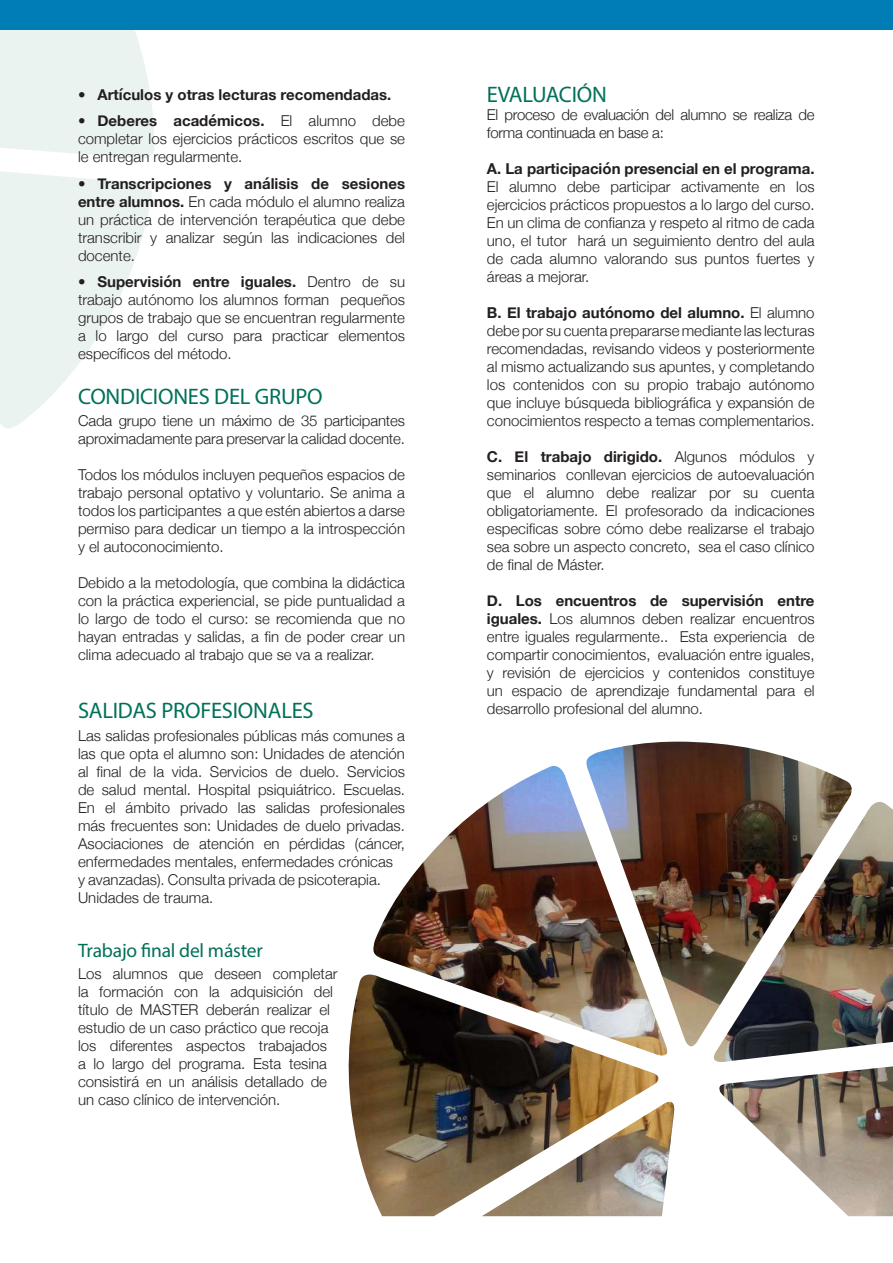
<style>
.page{position:relative;width:893px;height:1263px;background:#fff}
.page>*{position:absolute;margin:0;border:0;box-sizing:border-box;transform-origin:0 0}
.t1{font:22.5px "Myriad Pro";letter-spacing:-.01em;color:#017159}
.t2{font:19.5px "Myriad Pro";letter-spacing:-.01em;color:#017159}
.t3{font:300 15px/18px "Helvetica Neue";color:#231f20;text-align:justify}
.t4{font:700 15px "Helvetica Neue";color:#231f20}
.t5{font:300 15px/18px "Helvetica Neue";letter-spacing:-.02em;color:#231f20}
.s1{font-weight:300}
.s2{font-weight:700}
</style>
<div class="page">
<svg style="left:0;top:30px;width:154px;height:398px"></svg>
<div style="left:0;top:0;width:893px;height:30px;background:#007db5"></div>
<img style="left:348px;top:742px;width:545px;height:474px">
<p class="t4" style="left:78px;top:83px;width:315px"><span class="s1">•</span> Artículos y otras lecturas recomendadas.</p>
<p class="t3" style="left:78px;top:111px;width:329px">• <span class="s2">Deberes académicos.</span> El alumno debe completar los ejercicios prácticos escritos que se le entregan regularmente.</p>
<p class="t3" style="left:78px;top:173px;width:329px">• <span class="s2">Transcripciones y análisis de sesiones entre alumnos.</span> En cada módulo el alumno realiza un práctica de intervención terapéutica que debe transcribir y analizar según las indicaciones del docente.</p>
<p class="t3" style="left:78px;top:272px;width:329px">• <span class="s2">Supervisión entre iguales.</span> Dentro de su trabajo autónomo los alumnos forman pequeños grupos de trabajo que se encuentran regularmente a lo largo del curso para practicar elementos específicos del método.</p>
<h1 class="t1" style="left:78px;top:382px;width:246px">CONDICIONES DEL GRUPO</h1>
<p class="t3" style="left:78px;top:410px;width:329px">Cada grupo tiene un máximo de 35 participantes aproximadamente para preservar la calidad docente.</p>
<p class="t3" style="left:78px;top:464px;width:329px">Todos los módulos incluyen pequeños espacios de trabajo personal optativo y voluntario. Se anima a todos los participantes a que estén abiertos a darse permiso para dedicar un tiempo a la introspección y el autoconocimiento.</p>
<p class="t3" style="left:78px;top:572px;width:329px">Debido a la metodología, que combina la didáctica con la práctica experiencial, se pide puntualidad a lo largo de todo el curso: se recomienda que no hayan entradas y salidas, a fin de poder crear un clima adecuado al trabajo que se va a realizar.</p>
<h1 class="t1" style="left:78px;top:697px;width:237px">SALIDAS PROFESIONALES</h1>
<p class="t3" style="left:78px;top:725px;width:329px;text-align:left">Las salidas profesionales públicas más comunes a las que opta el alumno son: Unidades de atención al final de la vida. Servicios de duelo. Servicios de salud mental. Hospital psiquiátrico. Escuelas.<br>En el ámbito privado las salidas profesionales más frecuentes son: Unidades de duelo privadas.<br>Asociaciones de atención en pérdidas (cáncer, enfermedades mentales, enfermedades crónicas<br>y avanzadas). Consulta privada de psicoterapia.<br>Unidades de trauma.</p>
<h2 class="t2" style="left:78px;top:938px;width:186px">Trabajo final del máster</h2>
<p class="t3" style="left:78px;top:963px;width:261px;text-align:left">Los alumnos que deseen completar la formación con la adquisición del título de MASTER deberán realizar el estudio de un caso práctico que recoja los diferentes aspectos trabajados a lo largo del programa. Esta tesina consistirá en un análisis detallado de un caso clínico de intervención.</p>
<h1 class="t1" style="left:487px;top:80px;width:122px">EVALUACIÓN</h1>
<p class="t5" style="left:487px;top:104px;width:329px">El proceso de evaluación del alumno se realiza de forma continuada en base a:</p>
<p class="t4" style="left:487px;top:157px;width:329px">A. La participación presencial en el programa.</p>
<p class="t3" style="left:487px;top:176px;width:329px">El alumno debe participar activamente en los ejercicios prácticos propuestos a lo largo del curso.<br>En un clima de confianza y respeto al ritmo de cada uno, el tutor hará un seguimiento dentro del aula de cada alumno valorando sus puntos fuertes y áreas a mejorar.</p>
<p class="t3" style="left:487px;top:302px;width:329px"><span class="s2">B. El trabajo autónomo del alumno.</span> El alumno debe por su cuenta prepararse mediante las lecturas recomendadas, revisando videos y posteriormente al mismo actualizando sus apuntes, y completando los contenidos con su propio trabajo autónomo que incluye búsqueda bibliográfica y expansión de conocimientos respecto a temas complementarios.</p>
<p class="t3" style="left:487px;top:446px;width:329px"><span class="s2">C. El trabajo dirigido.</span> Algunos módulos y seminarios conllevan ejercicios de autoevaluación que el alumno debe realizar por su cuenta obligatoriamente. El profesorado da indicaciones especificas sobre cómo debe realizarse el trabajo sea sobre un aspecto concreto, sea el caso clínico de final de Máster.</p>
<p class="t3" style="left:487px;top:590px;width:329px"><span class="s2">D. Los encuentros de supervisión entre iguales.</span> Los alumnos deben realizar encuentros entre iguales regularmente.. Esta experiencia de compartir conocimientos, evaluación entre iguales, y revisión de ejercicios y contenidos constituye un espacio de aprendizaje fundamental para el desarrollo profesional del alumno.</p>
</div>
